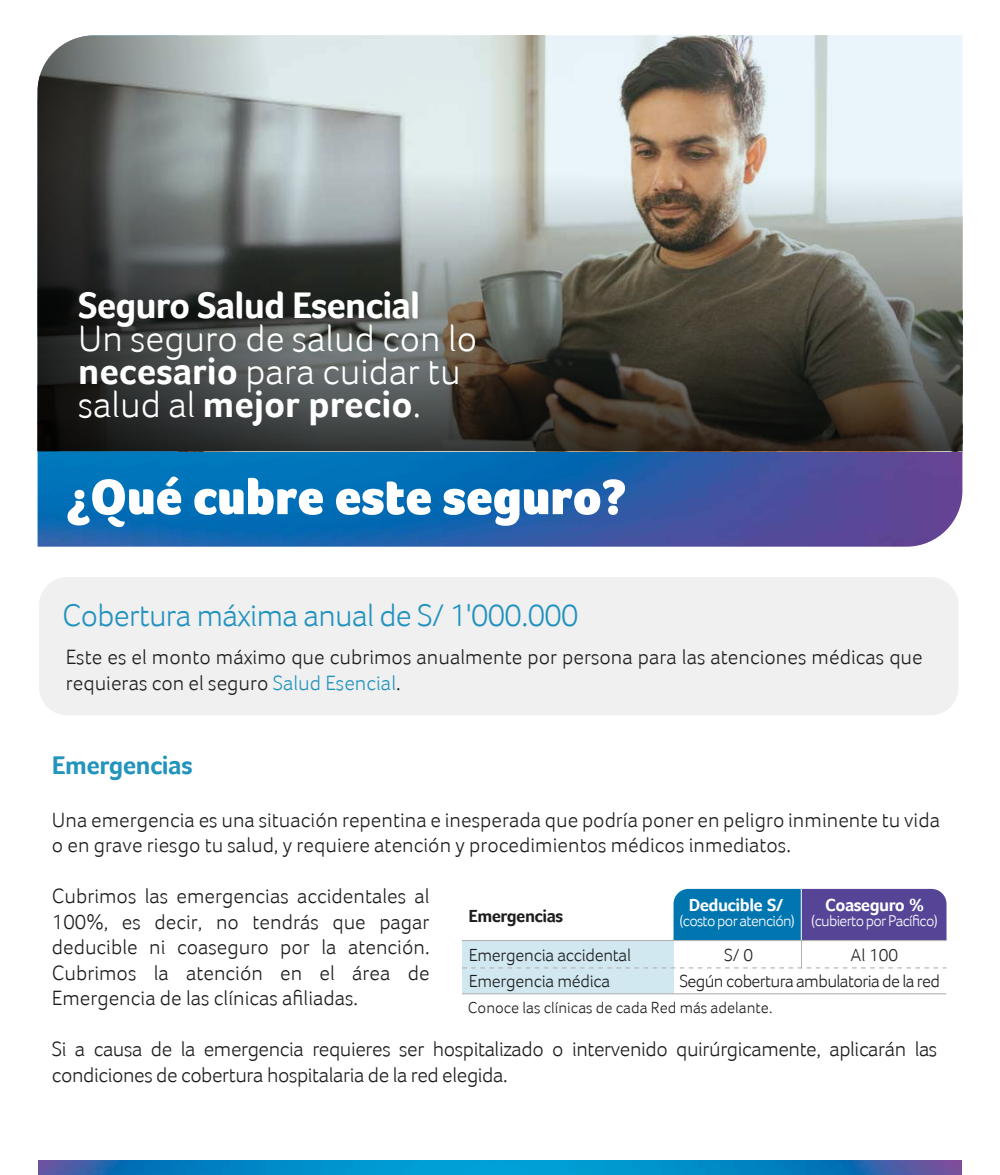
<style>
.page{position:relative;width:1000px;height:1175px;background:#fff}
.page>*{position:absolute;margin:0;border:0;box-sizing:border-box;transform-origin:0 0}
.t1{font:900 51.25px "Foco";letter-spacing:.005em;color:#fff}
.t2{font:300 38px/33.2px "Foco";color:#fff}
.t3{font:700 38px "Foco";letter-spacing:-.025em;color:#fff}
.t4{font:300 32.25px "Foco";letter-spacing:-.02em;color:#2293be}
.t5{font:700 26.25px "Foco";letter-spacing:-.02em;color:#2394bd}
.t6{font:300 21.25px/25.5px "Foco";color:#1d1e1c}
.t7{font:300 21.25px/25.5px "Foco";letter-spacing:-.02em;color:#1d1e1c}
.t8{font:300 18px/26.6px "Foco";letter-spacing:-.015em;color:#1d1e1c}
.t9{font:300 18px "Foco";letter-spacing:-.035em;color:#1d1e1c}
.t10{font:700 18px "Foco";letter-spacing:-.03em;color:#fff}
.t11{font:700 18px "Foco";letter-spacing:-.03em;color:#1d1e1c}
.t12{font:300 16.25px "Foco";color:#1d1e1c}
.t13{font:300 15.75px "Foco";letter-spacing:-.045em;color:#fff}
.s1{font-weight:700}
.s2{color:#2394bd}
</style>
<div class="page">
<div style="left:39px;top:577px;width:920px;height:138px;background:#f0f0f0;border-radius:28px"></div>
<img style="left:39px;top:1161px;width:922px;height:14px">
<div style="left:462px;top:941px;width:212px;height:53px;background:#d1e8f1"></div>
<div style="left:674px;top:889px;width:128px;height:52px;background:#0076b1"></div>
<div style="left:801px;top:889px;width:146px;height:52px;background:#564596"></div>
<hr style="left:801px;top:889px;width:1px;height:52px;background:#fff">
<hr style="left:462px;top:940px;width:484px;height:1px;background:#b3b2b2">
<hr style="left:462px;top:993px;width:484px;height:1px;background:#b3b2b2">
<svg style="left:462px;top:941px;width:485px;height:28px"></svg>
<img style="left:38px;top:451px;width:924px;height:96px">
<svg style="left:448px;top:35px;width:514px;height:93px;background:#cacfcd"></svg>
<svg style="left:448px;top:128px;width:514px;height:323px;background:#78766e"></svg>
<svg style="left:38px;top:35px;width:410px;height:416px;background:#6a6f6f"></svg>
<h2 class="t3" style="left:78px;top:283px;width:343px">Seguro Salud Esencial</h2>
<h2 class="t2" style="left:78px;top:321px;width:400px">Un seguro de salud con lo <span class="s1">necesario</span> para cuidar tu salud al <span class="s1">mejor precio</span>.</h2>
<h1 class="t1" style="left:66px;top:467px;width:563px">¿Qué cubre este seguro?</h1>
<h3 class="t4" style="left:62px;top:597px;width:518px">Cobertura máxima anual de S/ 1'000.000</h3>
<p class="t6" style="left:66px;top:644px;width:858px">Este es el monto máximo que cubrimos anualmente por persona para las atenciones médicas que requieras con el seguro <span class="s2">Salud Esencial</span>.</p>
<p class="t5" style="left:52px;top:750px;width:142px">Emergencias</p>
<p class="t6" style="left:52px;top:807px;width:890px">Una emergencia es una situación repentina e inesperada que podría poner en peligro inminente tu vida o en grave riesgo tu salud, y requiere atención y procedimientos médicos inmediatos.</p>
<p class="t6" style="left:52px;top:883px;width:379px;text-align:justify">Cubrimos las emergencias accidentales al 100%, es decir, no tendrás que pagar deducible ni coaseguro por la atención.<br>Cubrimos la atención en el área de Emergencia de las clínicas afiliadas.</p>
<p class="t7" style="left:52px;top:1036px;width:887px">Si a causa de la emergencia requieres ser hospitalizado o intervenido quirúrgicamente, aplicarán las condiciones de cobertura hospitalaria de la red elegida.</p>
<p class="t10" style="left:689px;top:894px;width:96px">Deducible S/</p>
<p class="t10" style="left:825px;top:894px;width:101px">Coaseguro %</p>
<p class="t13" style="left:811px;top:912px;width:128px">(cubierto por Pacífico)</p>
<p class="t11" style="left:469px;top:905px;width:96px">Emergencias</p>
<p class="t13" style="left:679px;top:912px;width:117px">(costo por atención)</p>
<p class="t8" style="left:469px;top:941px;width:164px">Emergencia accidental<br>Emergencia médica</p>
<p class="t8" style="left:724px;top:941px;width:30px">S/ 0</p>
<p class="t8" style="left:850px;top:941px;width:49px">Al 100</p>
<p class="t9" style="left:679px;top:971px;width:262px">Según cobertura ambulatoria de la red</p>
<p class="t12" style="left:468px;top:998px;width:306px">Conoce las clínicas de cada Red más adelante.</p>
</div>
